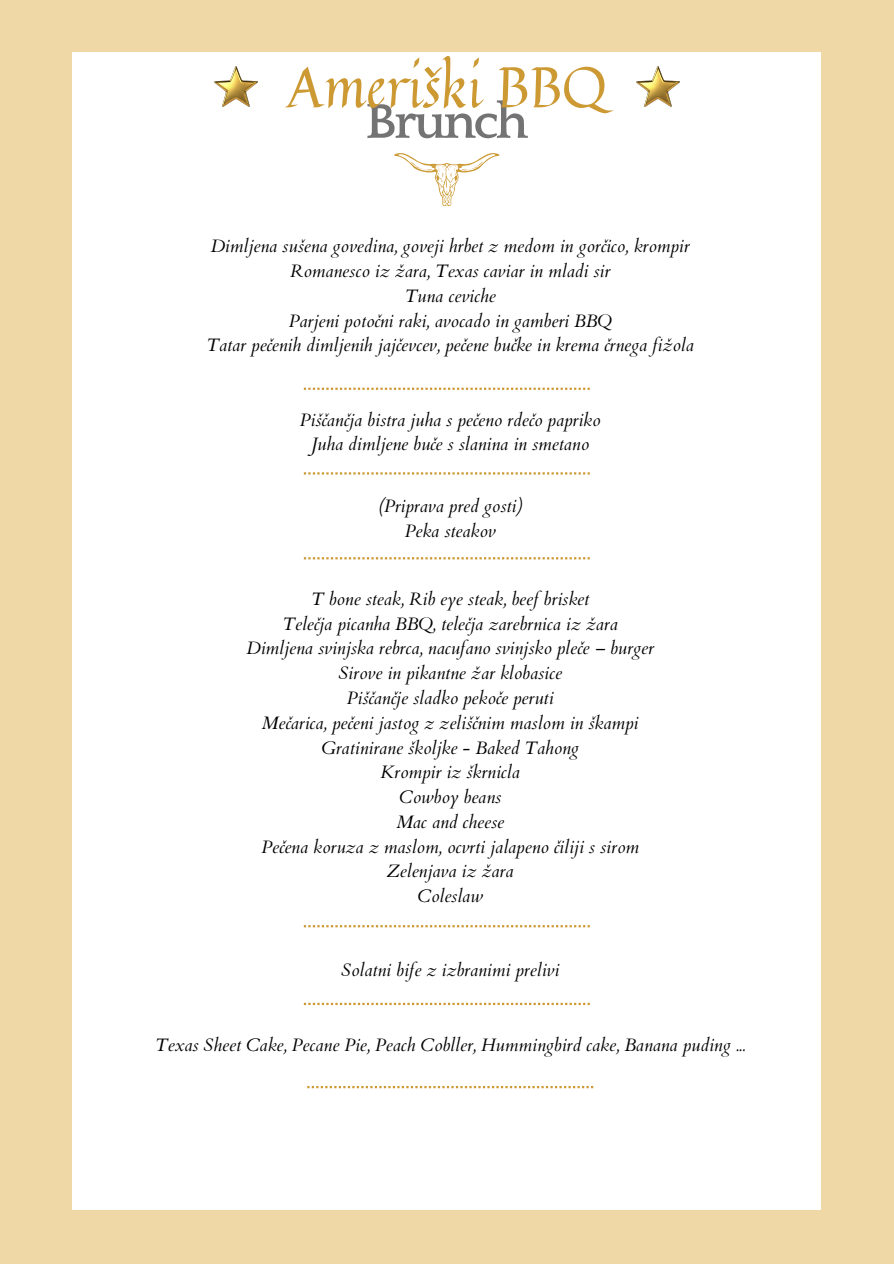
<style>
.page{position:relative;width:894px;height:1264px;background:#fff}
.page>*{position:absolute;margin:0;border:0;box-sizing:border-box;transform-origin:0 0}
.t1{font:57.3px "Quintessential";color:#c93}
.t2{font:700 51px "Quattrocento";letter-spacing:-.05em;color:#737373}
.t3{font:italic 18px "Cardo";color:#000}
</style>
<div class="page">
<div style="left:0;top:0;width:893px;height:1263px;background:#efd7a6"></div>
<div style="left:72px;top:52px;width:749px;height:1158px;background:#fff"></div>
<svg style="left:304px;top:1002px;width:285px;height:3px"></svg>
<svg style="left:307px;top:1086px;width:286px;height:2px"></svg>
<svg style="left:304px;top:925px;width:285px;height:2px"></svg>
<svg style="left:304px;top:472px;width:285px;height:2px"></svg>
<svg style="left:304px;top:387px;width:285px;height:3px"></svg>
<svg style="left:394px;top:153px;width:106px;height:53px"></svg>
<svg style="left:304px;top:557px;width:285px;height:2px"></svg>
<img style="left:214px;top:66px;width:43px;height:41px">
<img style="left:636px;top:66px;width:43px;height:41px">
<p class="t1" style="left:287px;top:42px;width:321px">Ameriški BBQ</p>
<p class="t2" style="left:365px;top:94px;width:164px">Brunch</p>
<p class="t3" style="left:211px;top:234px;width:480px">Dimljena sušena govedina, goveji hrbet z medom in gorčico, krompir</p>
<h1 class="t3" style="left:290px;top:259px;width:321px">Romanesco iz žara, Texas caviar in mladi sir</h1>
<h2 class="t3" style="left:404px;top:284px;width:92px">Tuna ceviche</h2>
<p class="t3" style="left:289px;top:309px;width:324px">Parjeni potočni raki, avocado in gamberi BBQ</p>
<p class="t3" style="left:206px;top:333px;width:488px">Tatar pečenih dimljenih jajčevcev, pečene bučke in krema črnega fižola</p>
<p class="t3" style="left:300px;top:408px;width:302px">Piščančja bistra juha s pečeno rdečo papriko</p>
<p class="t3" style="left:311px;top:432px;width:279px">Juha dimljene buče s slanina in smetano</p>
<p class="t3" style="left:378px;top:494px;width:146px">(Priprava pred gosti)</p>
<p class="t3" style="left:404px;top:519px;width:92px">Peka steakov</p>
<p class="t3" style="left:311px;top:587px;width:279px">T bone steak, Rib eye steak, beef brisket</p>
<p class="t3" style="left:282px;top:612px;width:337px">Telečja picanha BBQ, telečja zarebrnica iz žara</p>
<p class="t3" style="left:246px;top:636px;width:409px">Dimljena svinjska rebrca, nacufano svinjsko pleče – burger</p>
<p class="t3" style="left:338px;top:661px;width:225px">Sirove in pikantne žar klobasice</p>
<p class="t3" style="left:347px;top:686px;width:208px">Piščančje sladko pekoče peruti</p>
<p class="t3" style="left:262px;top:711px;width:378px">Mečarica, pečeni jastog z zeliščnim maslom in škampi</p>
<p class="t3" style="left:321px;top:735px;width:259px">Gratinirane školjke - Baked Tahong</p>
<p class="t3" style="left:380px;top:760px;width:141px">Krompir iz škrnicla</p>
<p class="t3" style="left:399px;top:785px;width:103px">Cowboy beans</p>
<p class="t3" style="left:396px;top:810px;width:109px">Mac and cheese</p>
<p class="t3" style="left:261px;top:834px;width:379px">Pečena koruza z maslom, ocvrti jalapeno čiliji s sirom</p>
<p class="t3" style="left:387px;top:859px;width:128px">Zelenjava iz žara</p>
<p class="t3" style="left:417px;top:884px;width:67px">Coleslaw</p>
<p class="t3" style="left:341px;top:958px;width:220px">Solatni bife z izbranimi prelivi</p>
<p class="t3" style="left:155px;top:1032px;width:591px">Texas Sheet Cake, Pecane Pie, Peach Cobller, Hummingbird cake, Banana puding ...</p>
</div>
